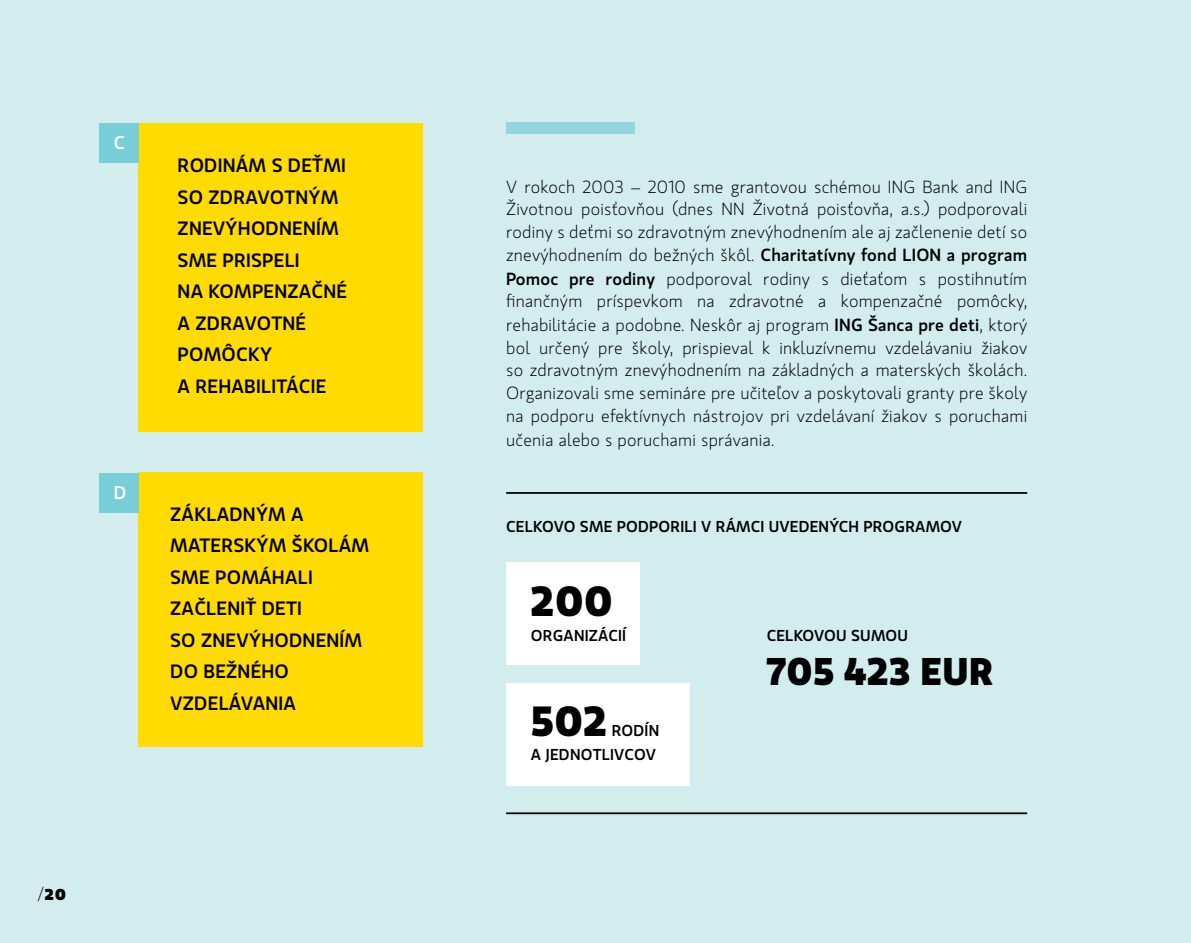
<style>
.page{position:relative;width:1191px;height:943px;background:#d3edef}
.page>*{position:absolute;margin:0;border:0;box-sizing:border-box;transform-origin:0 0}
.t1{font:700 42px "Gloriola Std";letter-spacing:.015em;color:#000}
.t2{font:700 38.5px "Gloriola Std";letter-spacing:.015em;color:#000}
.t3{font:500 19.25px/31.5px "Gloriola Std";letter-spacing:.015em;color:#000}
.t4{font:500 18.38px "Gloriola Std";color:#fff}
.t5{font:300 17.5px/22.9px "Gloriola Std";letter-spacing:.015em;color:#000;text-align:justify}
.t6{font:500 15.75px/24.5px "Gloriola Std";letter-spacing:.015em;color:#000;text-align:right}
.t7{font:900 15.75px "Gloriola Std Display";color:#000}
.s1{font-family:"Gloriola Std";font-weight:300}
.s2{font-weight:500}
</style>
<div class="page">
<div style="left:506px;top:562px;width:134px;height:102px;background:#fff"></div>
<div style="left:506px;top:683px;width:184px;height:103px;background:#fff"></div>
<div style="left:138px;top:123px;width:284px;height:309px;background:#ffdb00"></div>
<div style="left:138px;top:473px;width:284px;height:274px;background:#ffdb00"></div>
<div style="left:99px;top:123px;width:40px;height:39px;background:#77ced7"></div>
<div style="left:99px;top:473px;width:40px;height:39px;background:#77ced7"></div>
<div style="left:506px;top:123px;width:129px;height:11px;background:#93d6de"></div>
<hr style="left:506px;top:492px;width:521px;height:2px;background:#000">
<hr style="left:506px;top:812px;width:521px;height:2px;background:#000">
<p class="t4" style="left:114px;top:130px;width:11px">C</p>
<p class="t4" style="left:114px;top:479px;width:14px">D</p>
<p class="t3" style="left:178px;top:149px;width:171px">RODINÁM S DEŤMI<br>SO ZDRAVOTNÝM<br>ZNEVÝHODNENÍM<br>SME PRISPELI<br>NA KOMPENZAČNÉ<br>A ZDRAVOTN É<br>POMÔCKY<br>A REHABILITÁCIE</p>
<p class="t3" style="left:170px;top:498px;width:199px">ZÁKLADNÝM A<br>MATERSKÝM ŠKOLÁM<br>SME POMÁHALI<br>ZAČLENIŤ DETI<br>SO ZNEVÝHODNENÍM<br>DO BEŽNÉHO<br>VZDELÁVANIA</p>
<p class="t7" style="left:39px;top:883px;width:29px"><span class="s1">/</span>20</p>
<p class="t5" style="left:506px;top:175px;width:522px">V rokoch 2003 – 2010 sme grantovou schémou ING Bank and ING Životnou poisťovňou (dnes NN Životná poisťovňa, a.s.) podporovali rodiny s deťmi so zdravotným znevýhodnením ale aj začlenenie detí so znevýhodnením do bežných škôl. <span class="s2">CHARITATÍVNY FOND LION A PROGRAM POMOC PRE RODINY</span> podporoval rodiny s dieťaťom s postihnutím finančným príspevkom na zdravotné a kompenzačné pomôcky, rehabilitácie a podobne. Neskôr aj program <span class="s2">ING ŠANCA PRE DETI</span>, ktorý bol určený pre školy, prispieval k inkluzívnemu vzdelávaniu žiakov so zdravotným znevýhodnením na základných a materských školách.<br>Organizovali sme semináre pre učiteľov a poskytovali granty pre školy na podporu efektívnych nástrojov pri vzdelávaní žiakov s poruchami učenia alebo s poruchami správania.</p>
<p class="t6" style="left:506px;top:513px;width:455px">CELKOVO SME PODPORILI V RÁMCI UVEDENÝCH PROGRAMOV</p>
<h1 class="t1" style="left:531px;top:570px;width:83px">200</h1>
<p class="t6" style="left:531px;top:622px;width:97px">ORGANIZÁCIÍ</p>
<h1 class="t1" style="left:531px;top:690px;width:77px">502</h1>
<p class="t6" style="left:531px;top:717px;width:128px">RODÍN<br>A JEDN OTLIVCOV</p>
<p class="t6" style="left:766px;top:622px;width:143px">CELKOVOU SUMOU</p>
<h2 class="t2" style="left:766px;top:643px;width:228px">705 423 EUR</h2>
</div>
